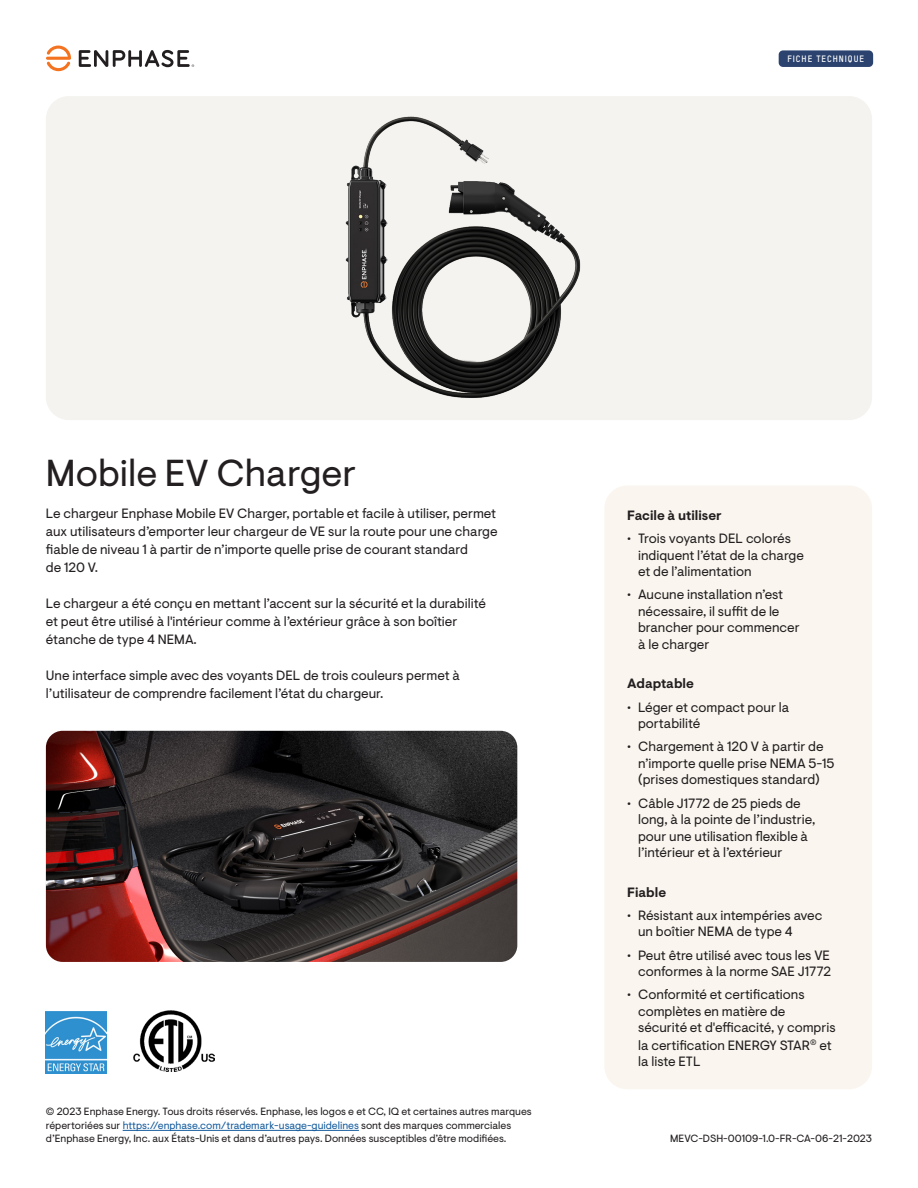
<style>
.page{position:relative;width:918px;height:1188px;background:#fff}
.page>*{position:absolute;margin:0;border:0;box-sizing:border-box;transform-origin:0 0}
.Feature_headline{font:37.5px "Enphase Visuelt";color:#231f20}
.Feature_paragraph{font:13.5px/16.5px "Enphase Visuelt";color:#231f20}
.Highlight_title{font:700 13.5px "Enphase Visuelt";color:#231f20}
.Footnote_left{font:10.5px/13.5px "Enphase Visuelt";color:#231f20}
.Label{font:9px "T Star Pro Bold";letter-spacing:.11em;color:#fff}
.s1{color:#175d9e}
</style>
<div class="page">
<div style="left:46px;top:96px;width:826px;height:324px;background:#f4f3f0;border-radius:23px"></div>
<hr style="left:123px;top:1130px;width:236px;height:1px;background:#175d9e">
<div style="left:779px;top:50px;width:94px;height:17px;background:#2c436f;border-radius:4px"></div>
<div style="left:604px;top:486px;width:268px;height:603px;background:#faf6ef;border-radius:23px"></div>
<img style="left:345px;top:116px;width:236px;height:282px">
<img style="left:46px;top:731px;width:471px;height:231px">
<img style="left:46px;top:1011px;width:61px;height:62px">
<img style="left:134px;top:1011px;width:81px;height:61px">
<svg style="left:46px;top:46px;width:25px;height:25px"></svg>
<svg style="left:79px;top:50px;width:115px;height:17px"></svg>
<p class="Label" style="left:787px;top:52px;width:78px">FICHE TECHNIQUE</p>
<p class="Feature_headline" style="left:46px;top:452px;width:312px">Mobile EV Charger</p>
<p class="Feature_paragraph" style="left:46px;top:505px;width:453px;line-height:18px">Le chargeur Enphase Mobile EV Charger, portable et facile à utiliser, permet aux utilisateurs d’emporter leur chargeur de VE sur la route pour une charge fiable de niveau 1 à partir de n’importe quelle prise de courant standard<br>de 120 V.</p>
<p class="Feature_paragraph" style="left:46px;top:595px;width:442px;line-height:18px">Le chargeur a été conçu en mettant l’accent sur la sécurité et la durabilité et peut être utilisé à l'intérieur comme à l’extérieur grâce à son boîtier étanche de type 4 NEMA.</p>
<p class="Feature_paragraph" style="left:46px;top:667px;width:416px;line-height:18px">Une interface simple avec des voyants DEL de trois couleurs permet à l’utilisateur de comprendre facilement l’état du chargeur.</p>
<p class="Footnote_left" style="left:46px;top:1105px;width:487px">© 2023 Enphase Energy. Tous droits réservés. Enphase, les logos e et CC, IQ et certaines autres marques répertoriées sur <span class="s1">https://enphase.com/trademark-usage-guidelines</span> sont des marques commerciales d’Enphase Energy, Inc. aux États-Unis et dans d’autres pays. Données susceptibles d’être modifiées.</p>
<p class="Highlight_title" style="left:627px;top:507px;width:96px">Facile à utiliser</p>
<p class="Feature_paragraph" style="left:638px;top:531px;width:167px;text-indent:-11px">• Trois voyants DEL colorés indiquent l’état de la charge et de l’alimentation</p>
<p class="Feature_paragraph" style="left:638px;top:587px;width:163px;text-indent:-11px">• Aucune installation n’est nécessaire, il suffit de le brancher pour commencer à le charger</p>
<p class="Highlight_title" style="left:627px;top:676px;width:68px">Adaptable</p>
<p class="Feature_paragraph" style="left:638px;top:699px;width:153px;text-indent:-11px">• Léger et compact pour la portabilité</p>
<p class="Feature_paragraph" style="left:638px;top:739px;width:198px;text-indent:-11px">• Chargement à 120 V à partir de n’importe quelle prise NEMA 5-15 (prises domestiques standard)</p>
<p class="Feature_paragraph" style="left:638px;top:795px;width:179px;text-indent:-11px">• Câble J1772 de 25 pieds de long, à la pointe de l’industrie, pour une utilisation flexible à l’intérieur et à l’extérieur</p>
<p class="Highlight_title" style="left:627px;top:884px;width:40px">Fiable</p>
<p class="Feature_paragraph" style="left:638px;top:907px;width:186px;text-indent:-11px">• Résistant aux intempéries avec un boîtier NEMA de type 4</p>
<p class="Feature_paragraph" style="left:627px;top:947px;width:205px;text-align:right">• Peut être utilisé avec tous les VE conformes à la norme SAE J1772</p>
<p class="Feature_paragraph" style="left:638px;top:987px;width:199px;text-indent:-11px">• Conformité et certifications complètes en matière de sécurité et d'efficacité, y compris la certification ENERGY STAR<sup>®</sup> et la liste ETL</p>
<p class="Footnote_left" style="left:670px;top:1132px;width:203px">MEVC-DSH-00109-1.0-FR-CA-06-21-2023</p>
</div>
